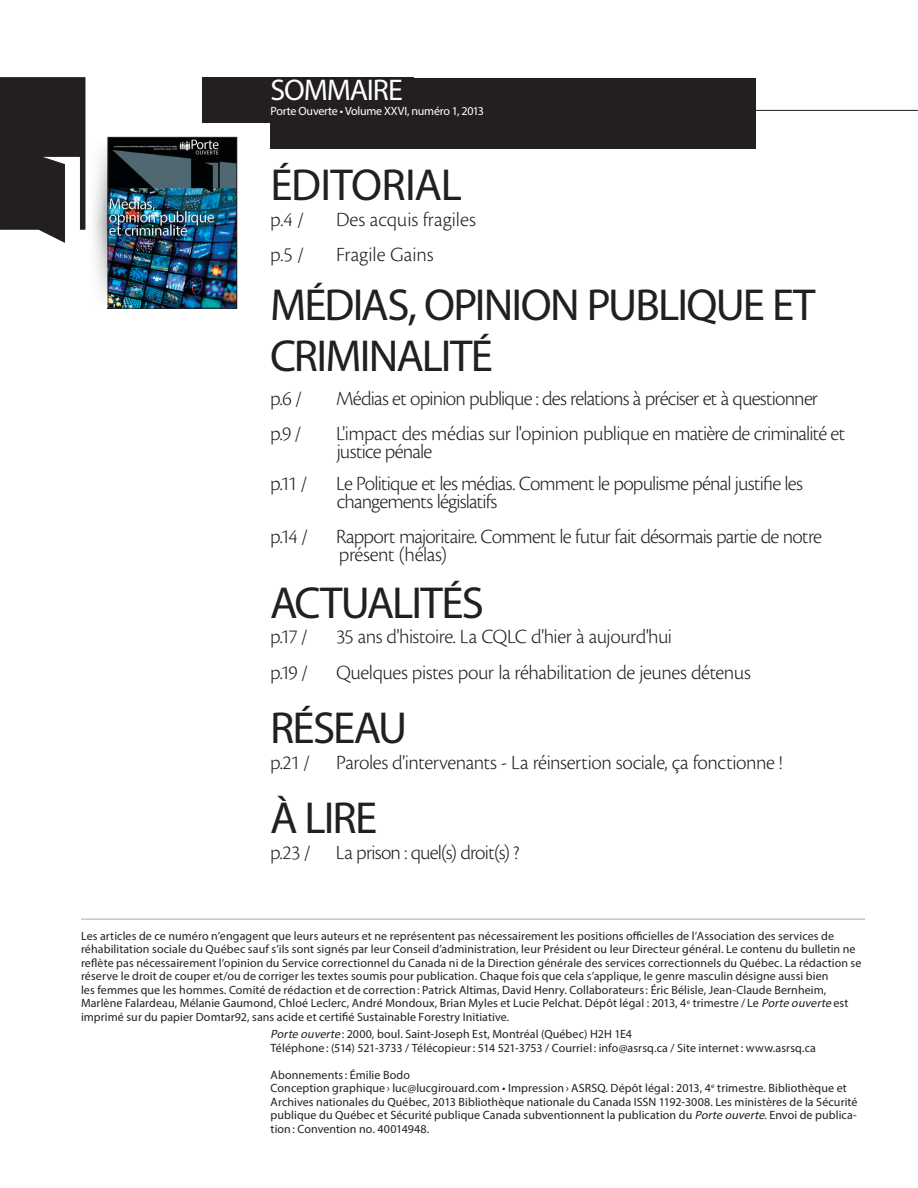
<style>
.page{position:relative;width:918px;height:1188px;background:#fff}
.page>*{position:absolute;margin:0;border:0;box-sizing:border-box;transform-origin:0 0}
.t1{font:45px/51.3px "Myriad Pro";letter-spacing:-.04em;color:#231f20}
.t2{font:45px "Myriad Pro";letter-spacing:-.02em;color:#231f20}
.t3{font:30px "Myriad Pro";letter-spacing:-.04em;color:#fff}
.t4{font:300 21px/17.7px "Cronos Pro";letter-spacing:-.03em;color:#231f20}
.t5{font:300 21px "Cronos Pro";color:#231f20}
.t6{font:12px/13.5px "Myriad Pro";letter-spacing:.01em;color:#231f20}
.t7{font:12px "Myriad Pro";letter-spacing:-.02em;color:#fff}
.s1{font-style:italic}
</style>
<div class="page">
<hr style="left:648px;top:110px;width:270px;height:1px;background:#231f20">
<div style="left:202px;top:78px;width:212px;height:45px;background:#231f20"></div>
<svg style="left:0;top:78px;width:85px;height:164px;background:#433f40"></svg>
<hr style="left:81px;top:919px;width:784px;height:1px;background:#a7ac9c">
<div style="left:271px;top:78px;width:485px;height:70px;background:#231f20"></div>
<img style="left:110px;top:139px;width:125px;height:167px">
<div style="left:108px;top:137px;width:129px;height:171px;border:1px solid #231f20"></div>
<svg style="left:85px;top:137px;width:23px;height:170px"></svg>
<h2 class="t3" style="left:271px;top:72px;width:134px">SOMMAIRE</h2>
<p class="t7" style="left:271px;top:103px;width:215px">Porte Ouverte • Volume XXVI, numéro 1, 2013</p>
<h1 class="t2" style="left:270px;top:158px;width:193px">ÉDITORIAL</h1>
<h3 class="t4" style="left:270px;top:210px;width:36px">p.4 /</h3>
<h3 class="t5" style="left:336px;top:207px;width:141px">Des acquis fragiles</h3>
<h3 class="t4" style="left:270px;top:246px;width:36px">p.5 /</h3>
<h3 class="t5" style="left:336px;top:242px;width:99px">Fragile Gains</h3>
<h1 class="t1" style="left:270px;top:278px;width:547px">MÉDIAS, OPINION PUBLIQUE ET<br>CRIMINALITÉ</h1>
<h3 class="t4" style="left:270px;top:390px;width:34px">p.6 /</h3>
<h3 class="t4" style="left:336px;top:390px;width:484px">Médias et opinion publique : des relations à préciser et à questionner</h3>
<h3 class="t4" style="left:270px;top:425px;width:33px">p.9 /</h3>
<h3 class="t4" style="left:336px;top:425px;width:511px">L'impact des médias sur l'opinion publique en matière de criminalité et justice pénale</h3>
<h3 class="t4" style="left:270px;top:474px;width:39px">p.11 /</h3>
<h3 class="t4" style="left:336px;top:474px;width:468px">Le Politique et les médias. Comment le populisme pénal justifie les changements législatifs</h3>
<h3 class="t4" style="left:270px;top:528px;width:39px">p.14 /</h3>
<h3 class="t4" style="left:336px;top:528px;width:488px">Rapport majoritaire. Comment le futur fait désormais partie de notre présent (hélas)</h3>
<h1 class="t1" style="left:270px;top:577px;width:216px">ACTUALITÉS</h1>
<h3 class="t4" style="left:270px;top:628px;width:39px">p.17 /</h3>
<h3 class="t4" style="left:336px;top:628px;width:338px">35 ans d'histoire. La CQLC d'hier à aujourd'hui</h3>
<h3 class="t4" style="left:270px;top:663px;width:40px">p.19 /</h3>
<h3 class="t4" style="left:336px;top:663px;width:416px">Quelques pistes pour la réhabilitation de jeunes détenus</h3>
<h1 class="t1" style="left:270px;top:702px;width:139px">RÉSEAU</h1>
<h3 class="t4" style="left:270px;top:753px;width:514px">p.21 / Paroles d'intervenants - La réinsertion sociale, ça fonctionne !</h3>
<h1 class="t1" style="left:270px;top:792px;width:109px">À LIRE</h1>
<h3 class="t4" style="left:270px;top:843px;width:251px">p.23 / La prison : quel(s) droit(s) ?</h3>
<p class="t6" style="left:81px;top:929px;width:782px">Les articles de ce numéro n’engagent que leurs auteurs et ne représentent pas nécessairement les positions officielles de l’Association des services de réhabilitation sociale du Québec sauf s’ils sont signés par leur Conseil d’administration, leur Président ou leur Directeur général. Le contenu du bulletin ne reflète pas nécessairement l’opinion du Service correctionnel du Canada ni de la Direction générale des services correctionnels du Québec. La rédaction se réserve le droit de couper et/ou de corriger les textes soumis pour publication. Chaque fois que cela s’applique, le genre masculin désigne aussi bien<br>les femmes que les hommes. Comité de rédaction et de correction: Patrick Altimas, David Henry. Collaborateurs: Éric Bélisle, Jean-Claude Bernheim, Marlène Falardeau, Mélanie Gaumond, Chloé Leclerc, André Mondoux, Brian Myles et Lucie Pelchat. Dépôt légal : 2013, 4<sup>e</sup> trimestre / Le <span class="s1">Porte ouverte</span> est imprimé sur du papier Domtar92, sans acide et certifié Sustainable Forestry Initiative.</p>
<p class="t6" style="left:271px;top:1027px;width:547px"><span class="s1">Porte ouverte</span>: 2000, boul. Saint-Joseph Est, Montréal (Québec) H2H 1E4<br>Téléphone: (514) 521-3733 / Télécopieur: 514 521-3753 / Courriel : info@asrsq.ca / Site internet: www.asrsq.ca</p>
<p class="t6" style="left:271px;top:1068px;width:588px">Abonnements: Émilie Bodo<br>Conception graphique› luc@lucgirouard.com • Impression› ASRSQ. Dépôt légal : 2013, 4<sup>e</sup> trimestre. Bibliothèque et Archives nationales du Québec, 2013 Bibliothèque nationale du Canada ISSN 1192-3008. Les ministères de la Sécurité publique du Québec et Sécurité publique Canada subventionnent la publication du <span class="s1">Porte ouverte</span>. Envoi de publica&shy;tion: Convention no. 40014948.</p>
</div>
